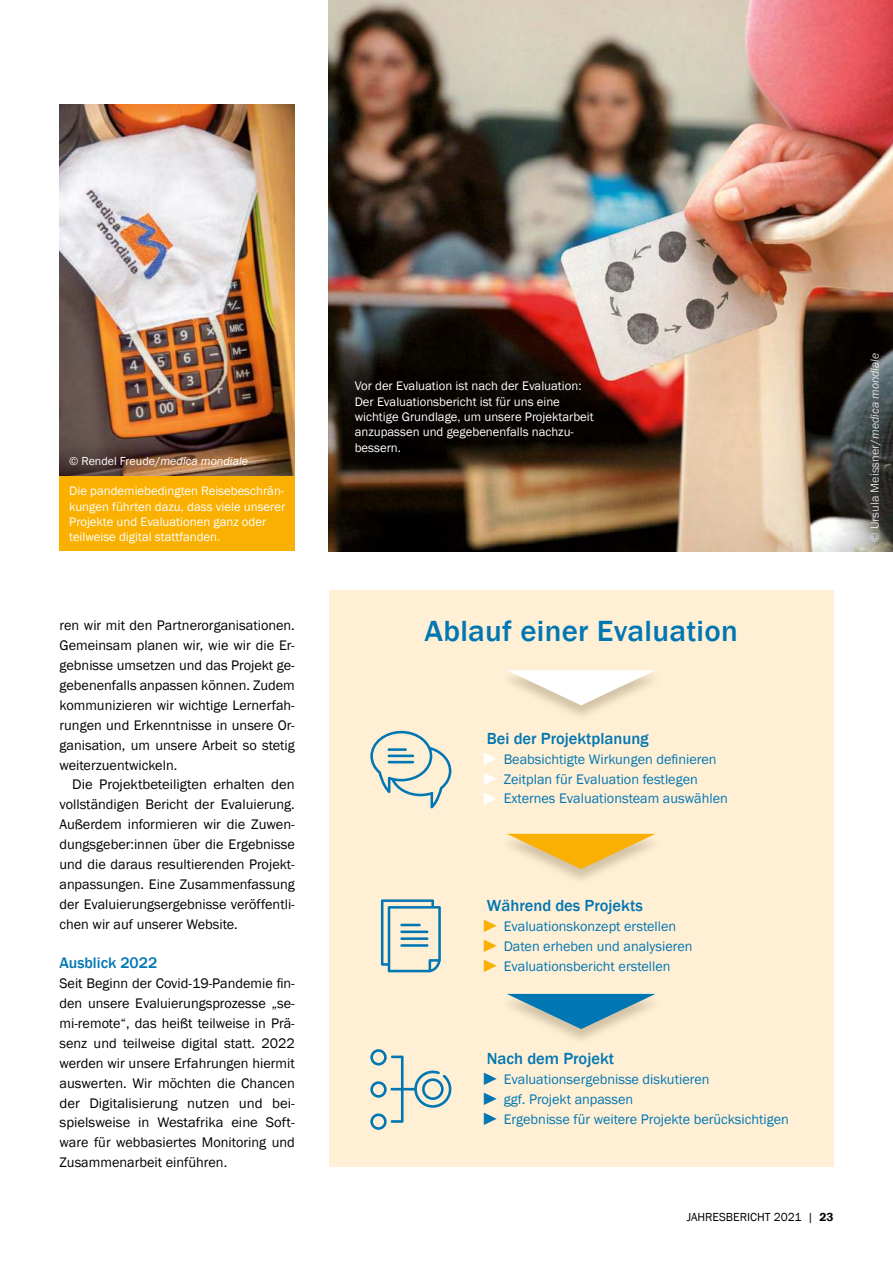
<style>
.page{position:relative;width:893px;height:1263px;background:#fff}
.page>*{position:absolute;margin:0;border:0;box-sizing:border-box;transform-origin:0 0}
.t1{font:500 30px "Franklin Gothic";letter-spacing:.01em;color:#0077b2}
.t2{font:500 16.5px "Franklin Gothic";color:#0077b2}
.t3{font:500 15.75px "Franklin Gothic";color:#0077b2}
.t4{font:14.25px/20px "Franklin Gothic";color:#000;text-align:justify}
.t5{font:14.25px/19.8px "Franklin Gothic";color:#0077b2}
.t6{font:12.75px/15.3px "Franklin Gothic";color:#fff}
.t7{font:12px "Franklin Gothic";color:#fff}
.t8{font:12px "Franklin Gothic";color:#000}
.s1{font-style:italic}
.s2{font-size:18px;color:#fff}
.s3{font-size:18px;color:#f9b000}
.s4{font-size:18px}
.s5{font-weight:600}
</style>
<div class="page">
<div style="left:329px;top:591px;width:504px;height:576px;background:#ffefd5"></div>
<img style="left:329px;top:0;width:564px;height:552px">
<img style="left:60px;top:105px;width:235px;height:371px">
<div style="left:60px;top:476px;width:235px;height:75px;background:#f9b000"></div>
<div style="left:500px;top:671px;width:162px;height:50px;background:#c4b597;opacity:.75"></div>
<svg style="left:507px;top:670px;width:149px;height:35px"></svg>
<div style="left:500px;top:834px;width:162px;height:51px;background:#c4b597;opacity:.75"></div>
<svg style="left:507px;top:834px;width:149px;height:35px"></svg>
<div style="left:500px;top:994px;width:162px;height:51px;background:#c4b597;opacity:.75"></div>
<svg style="left:507px;top:994px;width:149px;height:35px"></svg>
<svg style="left:370px;top:1049px;width:81px;height:81px"></svg>
<svg style="left:381px;top:899px;width:60px;height:73px"></svg>
<hr style="left:400px;top:930px;width:28px;height:3px;background:#0077b2">
<hr style="left:400px;top:944px;width:28px;height:3px;background:#0077b2">
<hr style="left:400px;top:924px;width:21px;height:2px;background:#0077b2">
<hr style="left:400px;top:937px;width:28px;height:3px;background:#0077b2">
<svg style="left:370px;top:731px;width:81px;height:77px"></svg>
<hr style="left:388px;top:754px;width:26px;height:3px;background:#0077b2">
<hr style="left:388px;top:748px;width:19px;height:3px;background:#0077b2">
<hr style="left:388px;top:761px;width:26px;height:2px;background:#0077b2">
<p class="t7" style="left:69px;top:456px;width:180px">© Rendel Freude/<span class="s1">medica mondiale</span></p>
<p class="t6" style="left:69px;top:484px;width:217px">Die pandemiebedingten Reisebeschrän&shy;kungen führten dazu, dass viele unserer Projekte und Evaluationen ganz oder teilweise digital stattfanden.</p>
<p class="t4" style="left:60px;top:616px;width:237px">ren wir mit den Partnerorganisationen.<br>Gemeinsam planen wir, wie wir die Er&shy;gebnisse umsetzen und das Projekt ge&shy;gebenenfalls anpassen können. Zudem kommunizieren wir wichtige Lernerfah&shy;rungen und Erkenntnisse in unsere Or&shy;ganisation, um unsere Arbeit so stetig weiterzuentwickeln.</p>
<p class="t4" style="left:60px;top:775px;width:237px;text-indent:13px">Die Projektbeteiligten erhalten den vollständigen Bericht der Evaluierung.<br>Außerdem informieren wir die Zuwen&shy;dungsgeber:innen über die Ergebnisse und die daraus resultierenden Projekt&shy;anpassungen. Eine Zusammenfassung der Evaluierungsergebnisse veröffentli&shy;chen wir auf unserer Website.</p>
<p class="t3" style="left:60px;top:956px;width:99px">Ausblick 2022</p>
<p class="t4" style="left:60px;top:974px;width:237px">Seit Beginn der Covid-19-Pandemie fin - den unsere Evaluierungsprozesse „se&shy;mi-remote“, das heißt teilweise in Prä&shy;senz und teilweise digital statt. 2022 werden wir unsere Erfahrungen hiermit auswerten. Wir möchten die Chancen der Digitalisierung nutzen und bei&shy;spielsweise in Westafrika eine Soft&shy;ware für webbasiertes Monitoring und Zusammenarbeit einführen.</p>
<p class="t6" style="left:355px;top:379px;width:240px">Vor der Evaluation ist nach der Evaluation:<br>Der Evaluationsbericht ist für uns eine wichtige Grundlage, um unsere Projektarbeit anzupassen und gegebenenfalls nachzu&shy;bessern.</p>
<h1 class="t1" style="left:424px;top:618px;width:315px">Ablauf einer Evaluation</h1>
<p class="t2" style="left:487px;top:731px;width:163px">Bei der Projektplanung</p>
<p class="t5" style="left:481px;top:749px;width:248px"><span class="s2">►</span> Beabsichtigte Wirkungen definieren <span class="s2">►</span> Zeitplan für Evaluation festlegen<br><span class="s2">►</span> Externes Evaluationsteam auswählen</p>
<p class="t7" style="left:870px;top:542px;width:190px;rotate:-90deg">© Ursula Meissner/<span class="s1">medica mondiale</span></p>
<p class="t2" style="left:487px;top:898px;width:157px">Während des Projekts</p>
<p class="t5" style="left:481px;top:917px;width:213px"><span class="s3">►</span> Evaluationskonzept erstellen <span class="s3">►</span> Daten erheben und analysieren <span class="s3">►</span> Evaluationsbericht erstellen</p>
<p class="t2" style="left:487px;top:1051px;width:129px">Nach dem Projekt</p>
<p class="t5" style="left:481px;top:1070px;width:309px"><span class="s4">►</span> Evaluationsergebnisse diskutieren<br><span class="s4">►</span> ggf. Projekt anpassen<br><span class="s4">►</span> Ergebnisse für weitere Projekte berücksichtigen</p>
<p class="t8" style="left:687px;top:1212px;width:148px">JAHRESBERICHT 2021 | <span class="s5">23</span></p>
</div>
